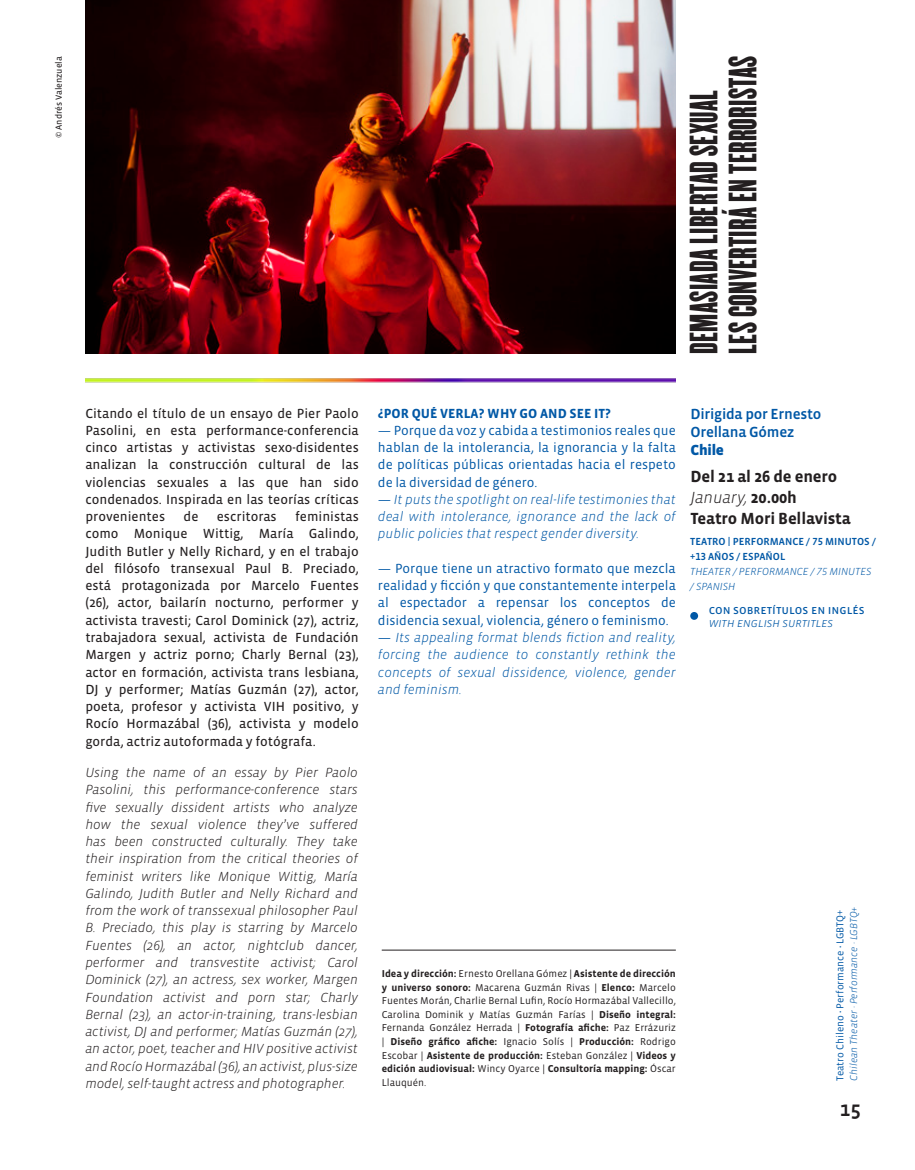
<style>
.page{position:relative;width:915px;height:1170px;background:#fff}
.page>*{position:absolute;margin:0;border:0;box-sizing:border-box;transform-origin:0 0}
.t1{font:34.5px/39px "Champion HTF Featherweight";letter-spacing:.01em;color:#231f20}
.t2{font:500 21px "Vista Sans OTCE";color:#231f20}
.t3{font:700 16.5px/21px "Vista Sans OTCE";letter-spacing:-.01em;color:#231f20}
.t4{font:500 15px "Vista Sans OTCE";letter-spacing:-.015em;color:#0158a6}
.t5{font:900 15px "Vista Sans OTCE";letter-spacing:-.015em;color:#0158a6}
.t6{font:italic 300 13.5px/17.2px "Vista Sans OTCE";letter-spacing:-.01em;color:#231f20;text-align:justify}
.t7{font:13.5px/17.2px "Vista Sans OTCE";color:#231f20;text-align:justify}
.t8{font:13.5px/17.2px "Vista Sans OTCE";color:#0158a6;text-align:justify}
.t9{font:italic 300 13.5px/17.2px "Vista Sans OTCE";color:#0158a6;text-align:justify}
.t10{font:700 13.5px "Vista Sans OTCE";color:#0158a6}
.t11{font:12.75px "Vista Sans OTCE";color:#0158a6}
.t12{font:italic 300 12.75px "Vista Sans OTCE";color:#0158a6}
.t13{font:500 10.5px/15px "Vista Sans OTCE";color:#0158a6}
.t14{font:italic 300 10.5px/15px "Vista Sans OTCE";color:#0158a6}
.t15{font:10.2px/13.5px "Vista Sans OTCE";color:#231f20;text-align:justify}
.t16{font:italic 300 10.2px "Vista Sans OTCE";color:#0158a6}
.t17{font:10.2px "Vista Sans OTCE";color:#0158a6}
.t18{font:9px "Vista Sans OTCE";color:#231f20}
.s1{font-weight:400;font-style:normal}
.s2{font-weight:300;font-style:italic}
.s3{font-weight:700}
.s4{font-family:"Vista Sans Med"}
</style>
<div class="page">
<img style="left:85px;top:0;width:590px;height:354px">
<hr style="left:381px;top:949px;width:294px;height:1px;background:#231f20">
<img style="left:85px;top:379px;width:590px;height:4px">
<div style="left:690px;top:612px;width:7px;height:7px;background:#0158a6;border-radius:50%"></div>
<p class="t18" style="left:53px;top:138px;width:83px;rotate:-90deg">© Andrés Valenzuela</p>
<p class="t1" style="left:686px;top:354px;width:299px;rotate:-90deg">DEMASIADA LIBERTAD SEXUAL<br>LES CONVERTIRÁ EN TERRORISTAS</p>
<p class="t7" style="left:85px;top:404px;width:275px">Citando el título de un ensayo de Pier Paolo Pasolini, en esta performance-conferencia cinco artistas y activistas sexo-disidentes analizan la construcción cultural de las violencias sexuales a las que han sido condenados. Inspirada en las teorías críticas provenientes</p>
<p class="t7" style="left:85px;top:508px;width:275px;text-indent:210px">feministas como Monique Wittig, María Galindo, Judith Butler y Nelly Richard, y en el trabajo del filósofo transexual Paul B. Preciado, está protagonizada por Marcelo Fuentes (26), actor, bailarín nocturno, performer y activista travesti; Carol Dominick (27), actriz, trabajadora sexual, activista de Fundación Margen y actriz porno; Charly Bernal (23), actor en formación, activista trans lesbiana, DJ y performer; Matías Guzmán (27), actor, poeta, profesor y activista VIH positivo, y Rocío Hormazábal (36), activista y modelo gorda, actriz autoformada y fotógrafa.</p>
<p class="t6" style="left:85px;top:763px;width:274px">Using the name of an essay by Pier Paolo Pasolini, this performance-conference stars five sexually dissident artists who analyze how the sexual violence they’ve suffered has been constructed culturally. They take their inspiration from the critical theories of feminist writers like Monique Wittig, María Galindo, Judith Butler and Nelly Richard and from the work of transsexual philosopher Paul B. Preciado, this play is starring by Marcelo Fuentes (26), an actor, nightclub dancer, performer and transvestite activist; Carol Dominick (27), an actress, sex worker, Margen Foundation activist and porn star; Charly Bernal (23), an actor-in-training, trans-lesbian activist, DJ and performer; Matías Guzmán (27), an actor, poet, teacher and HIV positive activist and Rocío Hormazábal (36), an activist, plus-size model, self-taught actress and photographer.</p>
<p class="t7" style="left:183px;top:508px;width:16px">de</p>
<p class="t7" style="left:217px;top:508px;width:61px">escritoras</p>
<p class="t10" style="left:378px;top:405px;width:234px">¿POR QUÉ VERLA? WHY GO AND SEE IT?</p>
<p class="t8" style="left:378px;top:421px;width:299px">— Porque da voz y cabida a testimonios reales que hablan de la intolerancia, la ignorancia y la falta de políticas públicas orientadas hacia el respeto de la diversidad de género.</p>
<p class="t9" style="left:378px;top:490px;width:299px"><span class="s1">—</span> It puts the spotlight on real-life testimonies that deal with intolerance, ignorance and the lack of public policies that respect gender diversity.</p>
<p class="t8" style="left:378px;top:559px;width:299px">— Porque tiene un atractivo formato que mezcla realidad y ficción y que constantemente interpela al espectador a repensar los conceptos de disidencia sexual, violencia, género o feminismo.</p>
<p class="t9" style="left:378px;top:628px;width:299px"><span class="s1">—</span> Its appealing format blends fiction and reality, forcing the audience to constantly rethink the concepts of sexual dissidence, violence, gender and feminism.</p>
<p class="t4" style="left:690px;top:405px;width:132px">Dirigida por Ernesto</p>
<p class="t4" style="left:690px;top:423px;width:105px">Orellana Gómez</p>
<p class="t5" style="left:690px;top:441px;width:35px">Chile</p>
<p class="t3" style="left:690px;top:465px;width:148px">Del 21 al 26 de enero<br><span class="s2">January,</span> 20.00h</p>
<p class="t3" style="left:690px;top:507px;width:162px">Teatro Mori Bellavista</p>
<p class="t13" style="left:690px;top:534px;width:187px">TEATRO | PERFORMANCE / 75 MINUTOS / +13 AÑOS / ESPAÑOL</p>
<p class="t14" style="left:690px;top:564px;width:183px">THEATER / PERFORMANCE / 75 MINUTES / SPANISH</p>
<p class="t11" style="left:708px;top:602px;width:157px">con sobretítulos en inglés</p>
<p class="t12" style="left:708px;top:615px;width:126px">with english surtitles</p>
<p class="t15" style="left:381px;top:967px;width:295px"><span class="s3">Idea y dirección:</span> Ernesto Orellana Gómez | <span class="s3">Asistente de dirección y universo sonoro:</span> Macarena Guzmán Rivas | <span class="s3">Elenco:</span> Marcelo Fuentes Morán, Charlie Bernal Lufin, Rocío Hormazábal Vallecillo, Carolina Dominik y Matías Guzmán Farías | <span class="s3">Diseño integral:<br></span>Fernanda González Herrada | <span class="s3">Fotografía afiche:</span> Paz Errázuriz | <span class="s3">Diseño gráfico afiche:</span> Ignacio Solís | <span class="s3">Producción:</span> Rodrigo Escobar | <span class="s3">Asistente de producción:</span> Esteban González | <span class="s3">Videos y edición audiovisual:</span> Wincy Oyarce | <span class="s3">Consultoría mapping:</span> Óscar Llauquén.</p>
<p class="t17" style="left:834px;top:1080px;width:172px;rotate:-90deg">Teatro Chileno <span class="s4">·</span> Performance <span class="s4">·</span> LGBTQ+</p>
<p class="t16" style="left:847px;top:1080px;width:176px;rotate:-90deg">Chilean Theater · Performance · LGBTQ+</p>
<p class="t2" style="left:839px;top:1096px;width:22px">15</p>
</div>
